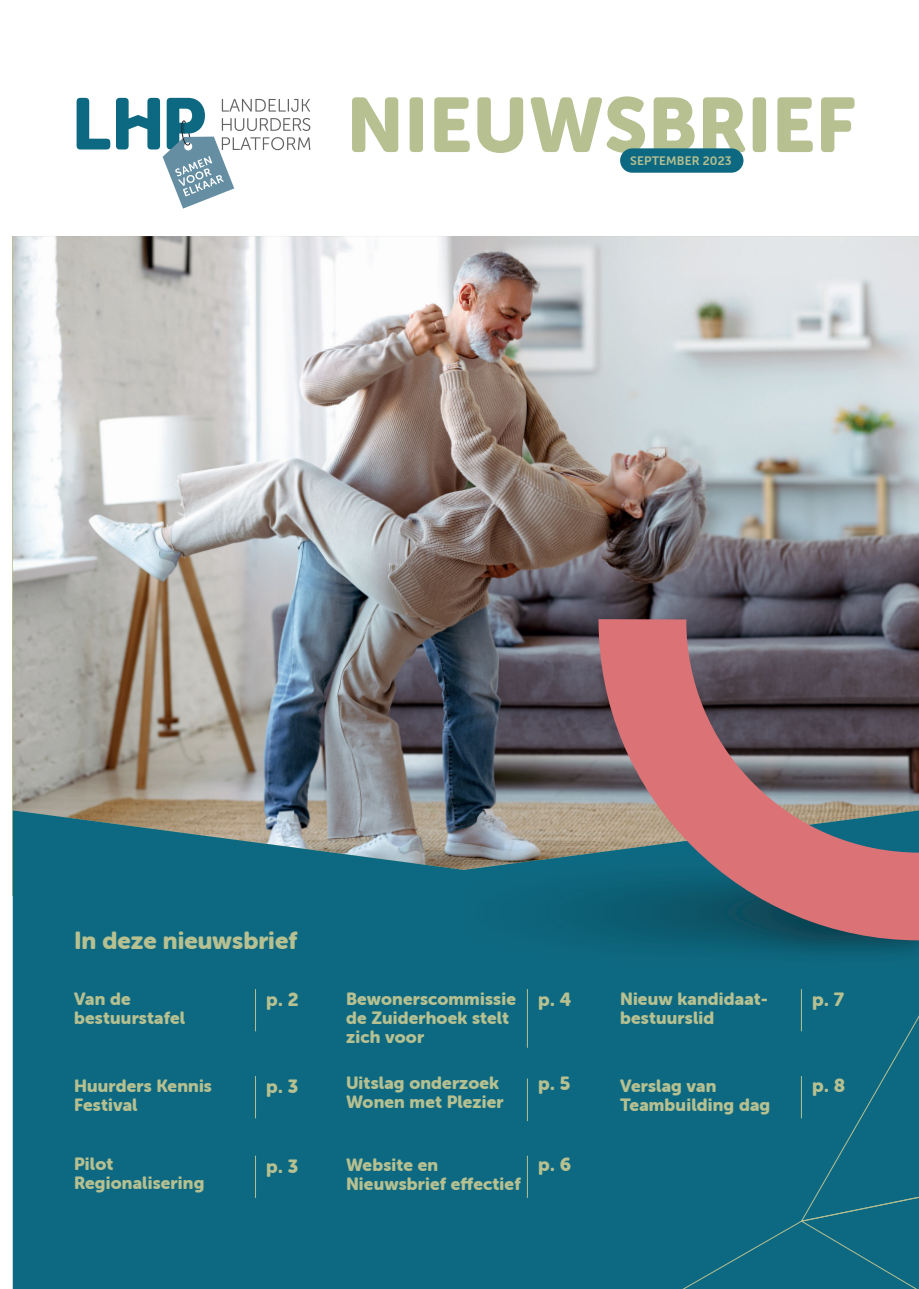
<style>
.page{position:relative;width:919px;height:1289px;background:#fff}
.page>*{position:absolute;margin:0;border:0;box-sizing:border-box;transform-origin:0 0}
.t1{font:76.5px "Museo Sans Rounded 900";letter-spacing:.01em;color:#b6c091}
.t2{font:24.3px "Museo Sans Rounded 900";color:#b6c091}
.t3{font:18.75px "Museo Sans Rounded 900";color:#b6c091}
.t4{font:17.4px/19.4px "Museo Sans Rounded 900";letter-spacing:.01em;color:#b6c091}
.t5{font:12.3px "Museo Sans Rounded 700";letter-spacing:.01em;color:#b6c091}
</style>
<div class="page">
<img style="left:13px;top:236px;width:905px;height:574px">
<div style="left:13px;top:810px;width:787px;height:478px;background:#0d6981"></div>
<svg style="left:77px;top:98px;width:33px;height:51px"></svg>
<svg style="left:116px;top:98px;width:194px;height:111px"></svg>
<div style="left:620px;top:148px;width:123px;height:25px;background:#0d6981;border-radius:12px"></div>
<img style="left:463px;top:860px;width:337px;height:148px">
<svg style="left:598px;top:619px;width:320px;height:321px;background:#786269"></svg>
<hr style="left:255px;top:989px;width:1px;height:42px;background:#b6c091">
<hr style="left:527px;top:1078px;width:1px;height:43px;background:#b6c091">
<hr style="left:255px;top:1076px;width:1px;height:42px;background:#b6c091">
<hr style="left:255px;top:1155px;width:1px;height:42px;background:#b6c091">
<hr style="left:527px;top:1155px;width:1px;height:42px;background:#b6c091">
<hr style="left:527px;top:989px;width:1px;height:58px;background:#b6c091">
<div style="left:648px;top:1172px;width:270px;height:116px;background:#0d6981"></div>
<svg style="left:800px;top:810px;width:118px;height:412px;background:#3f6b7d"></svg>
<h1 class="t1" style="left:347px;top:82px;width:510px">NIEUWSBRIEF</h1>
<p class="t5" style="left:630px;top:154px;width:103px">SEPTEMBER 2023</p>
<h2 class="t2" style="left:74px;top:926px;width:224px">In deze nieuwsbrief</h2>
<p class="t4" style="left:346px;top:988px;width:171px">Bewonerscommissie de Zuiderhoek stelt zich voor</p>
<p class="t3" style="left:538px;top:988px;width:35px">p. 4</p>
<p class="t4" style="left:74px;top:988px;width:112px">Van de bestuurstafel</p>
<p class="t3" style="left:266px;top:988px;width:34px">p. 2</p>
<p class="t4" style="left:620px;top:988px;width:149px">Nieuw kandidaat&shy;bestuurslid</p>
<p class="t3" style="left:812px;top:988px;width:33px">p. 7</p>
<p class="t4" style="left:346px;top:1073px;width:159px">Uitslag onderzoek<br>Wonen met Plezier</p>
<p class="t4" style="left:74px;top:1075px;width:139px">Huurders Kennis</p>
<p class="t3" style="left:538px;top:1072px;width:34px">p. 5</p>
<p class="t4" style="left:74px;top:1095px;width:65px">Festival</p>
<p class="t3" style="left:266px;top:1075px;width:34px">p. 3</p>
<p class="t4" style="left:620px;top:1075px;width:152px">Verslag van<br>Teambuilding dag</p>
<p class="t3" style="left:812px;top:1074px;width:35px">p. 8</p>
<p class="t4" style="left:74px;top:1153px;width:132px">Pilot<br>Regionalisering</p>
<p class="t3" style="left:266px;top:1155px;width:34px">p. 3</p>
<p class="t4" style="left:346px;top:1155px;width:176px">Website en<br>Nieuwsbrief effectief</p>
<p class="t3" style="left:538px;top:1153px;width:35px">p. 6</p>
</div>
